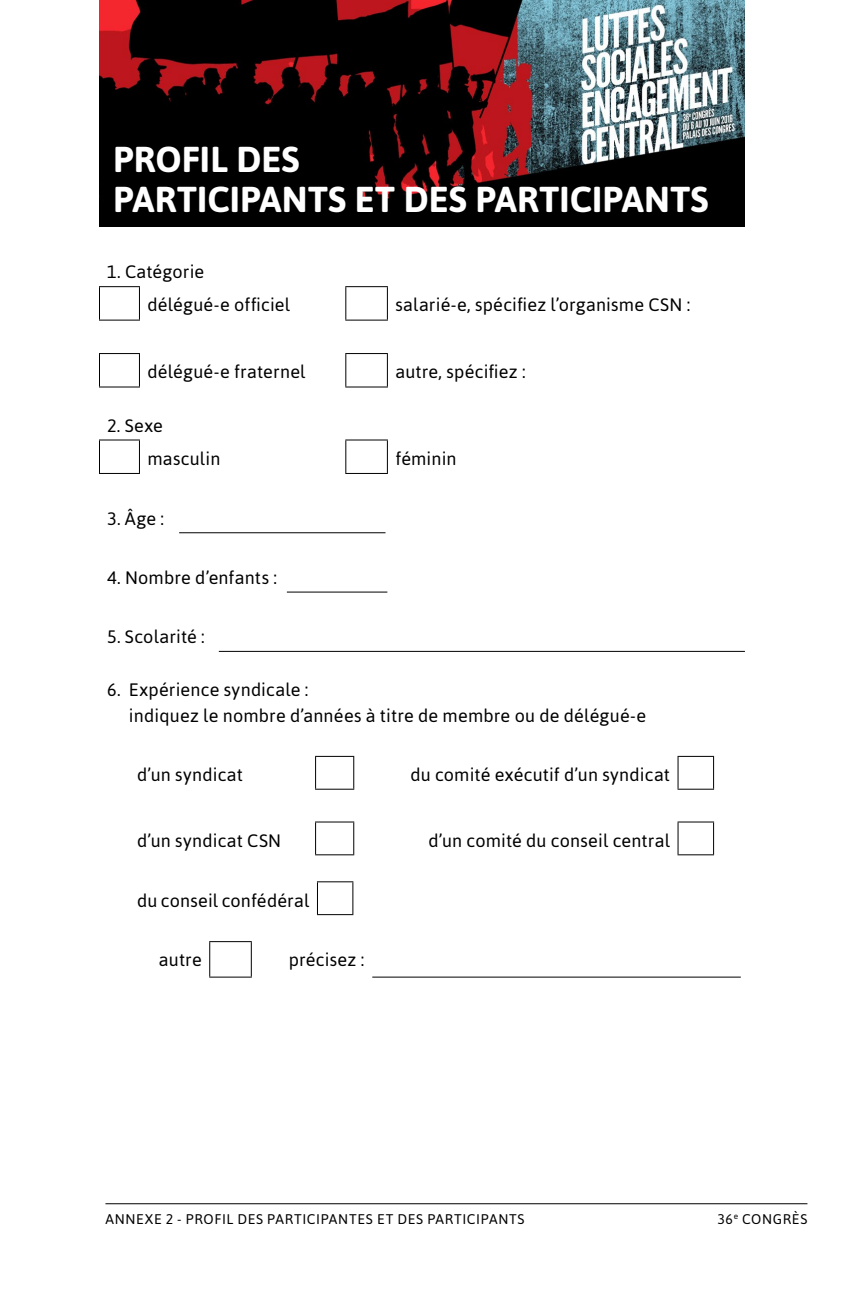
<style>
.page{position:relative;width:864px;height:1296px;background:#fff}
.page>*{position:absolute;margin:0;border:0;box-sizing:border-box;transform-origin:0 0}
.t1{font:700 36px/40px "Asap";letter-spacing:.005em;color:#fff}
.t2{font:18px/33.4px "Asap";letter-spacing:.01em;color:#000}
.t3{font:14px "Asap";letter-spacing:.05em;color:#000}
</style>
<div class="page">
<img style="left:99px;top:0;width:646px;height:226px">
<hr style="left:99px;top:286px;width:41px;height:1px;background:#000">
<hr style="left:99px;top:287px;width:1px;height:33px;background:#000">
<hr style="left:139px;top:287px;width:1px;height:33px;background:#000">
<hr style="left:99px;top:320px;width:41px;height:1px;background:#000">
<hr style="left:99px;top:353px;width:41px;height:1px;background:#000">
<hr style="left:99px;top:354px;width:1px;height:33px;background:#000">
<hr style="left:139px;top:354px;width:1px;height:33px;background:#000">
<hr style="left:99px;top:387px;width:41px;height:1px;background:#000">
<hr style="left:345px;top:286px;width:43px;height:1px;background:#000">
<hr style="left:345px;top:287px;width:1px;height:33px;background:#000">
<hr style="left:387px;top:287px;width:1px;height:33px;background:#000">
<hr style="left:345px;top:320px;width:43px;height:1px;background:#000">
<hr style="left:345px;top:353px;width:43px;height:1px;background:#000">
<hr style="left:345px;top:354px;width:1px;height:33px;background:#000">
<hr style="left:387px;top:354px;width:1px;height:33px;background:#000">
<hr style="left:345px;top:387px;width:43px;height:1px;background:#000">
<hr style="left:99px;top:440px;width:41px;height:1px;background:#000">
<hr style="left:99px;top:441px;width:1px;height:32px;background:#000">
<hr style="left:139px;top:441px;width:1px;height:32px;background:#000">
<hr style="left:99px;top:473px;width:41px;height:1px;background:#000">
<hr style="left:345px;top:440px;width:43px;height:1px;background:#000">
<hr style="left:345px;top:441px;width:1px;height:32px;background:#000">
<hr style="left:387px;top:441px;width:1px;height:32px;background:#000">
<hr style="left:345px;top:473px;width:43px;height:1px;background:#000">
<hr style="left:179px;top:532px;width:207px;height:1px;background:#000">
<hr style="left:287px;top:592px;width:100px;height:1px;background:#000">
<hr style="left:219px;top:651px;width:526px;height:1px;background:#000">
<hr style="left:315px;top:756px;width:39px;height:1px;background:#000">
<hr style="left:315px;top:757px;width:1px;height:32px;background:#000">
<hr style="left:353px;top:757px;width:1px;height:32px;background:#000">
<hr style="left:315px;top:789px;width:39px;height:1px;background:#000">
<hr style="left:678px;top:756px;width:36px;height:1px;background:#000">
<hr style="left:678px;top:757px;width:1px;height:32px;background:#000">
<hr style="left:713px;top:757px;width:1px;height:32px;background:#000">
<hr style="left:678px;top:789px;width:36px;height:1px;background:#000">
<hr style="left:315px;top:822px;width:39px;height:1px;background:#000">
<hr style="left:315px;top:823px;width:1px;height:31px;background:#000">
<hr style="left:353px;top:823px;width:1px;height:31px;background:#000">
<hr style="left:315px;top:854px;width:39px;height:1px;background:#000">
<hr style="left:678px;top:822px;width:36px;height:1px;background:#000">
<hr style="left:678px;top:823px;width:1px;height:31px;background:#000">
<hr style="left:713px;top:823px;width:1px;height:31px;background:#000">
<hr style="left:678px;top:854px;width:36px;height:1px;background:#000">
<hr style="left:317px;top:881px;width:36px;height:1px;background:#000">
<hr style="left:317px;top:882px;width:1px;height:32px;background:#000">
<hr style="left:352px;top:882px;width:1px;height:32px;background:#000">
<hr style="left:317px;top:914px;width:36px;height:1px;background:#000">
<hr style="left:209px;top:941px;width:43px;height:1px;background:#000">
<hr style="left:209px;top:942px;width:1px;height:35px;background:#000">
<hr style="left:251px;top:942px;width:1px;height:35px;background:#000">
<hr style="left:209px;top:977px;width:43px;height:1px;background:#000">
<hr style="left:372px;top:977px;width:369px;height:1px;background:#000">
<hr style="left:105px;top:1203px;width:702px;height:1px;background:#000">
<h1 class="t1" style="left:113px;top:139px;width:597px">PROFIL DES<br>PARTICIPANTS ET DES PARTICIPANTS</h1>
<p class="t2" style="left:147px;top:255px;width:144px;text-indent:-40px">1. Catégorie délégué-e officiel</p>
<p class="t2" style="left:395px;top:288px;width:296px">salarié-e, spécifiez l’organisme CSN :</p>
<p class="t2" style="left:147px;top:355px;width:160px">délégué-e fraternel</p>
<p class="t2" style="left:395px;top:355px;width:132px">autre, spécifiez :</p>
<p class="t2" style="left:147px;top:408px;width:75px;text-indent:-40px">2. Sexe masculin</p>
<p class="t2" style="left:395px;top:442px;width:63px">féminin</p>
<p class="t2" style="left:107px;top:502px;width:59px">3. Âge :</p>
<p class="t2" style="left:107px;top:561px;width:171px">4. Nombre d’enfants :</p>
<p class="t2" style="left:107px;top:620px;width:99px">5. Scolarité :</p>
<p class="t2" style="left:129px;top:676px;width:519px;line-height:26px;text-indent:-22px">6. Expérience syndicale :<br>indiquez le nombre d’années à titre de membre ou de délégué-e</p>
<p class="t2" style="left:137px;top:758px;width:107px">d’un syndicat</p>
<p class="t2" style="left:410px;top:758px;width:261px">du comité exécutif d’un syndicat</p>
<p class="t2" style="left:137px;top:824px;width:146px">d’un syndicat CSN</p>
<p class="t2" style="left:428px;top:824px;width:243px">d’un comité du conseil central</p>
<p class="t2" style="left:137px;top:883px;width:174px">du conseil confédéral</p>
<p class="t2" style="left:159px;top:943px;width:44px">autre</p>
<p class="t2" style="left:289px;top:943px;width:77px">précisez :</p>
<p class="t3" style="left:105px;top:1211px;width:421px">ANNEXE 2 - PROFIL DES PARTICIPANTES ET DES PARTICIPANTS</p>
<p class="t3" style="left:717px;top:1211px;width:92px">36<sup>e</sup> CONGRÈS</p>
</div>
